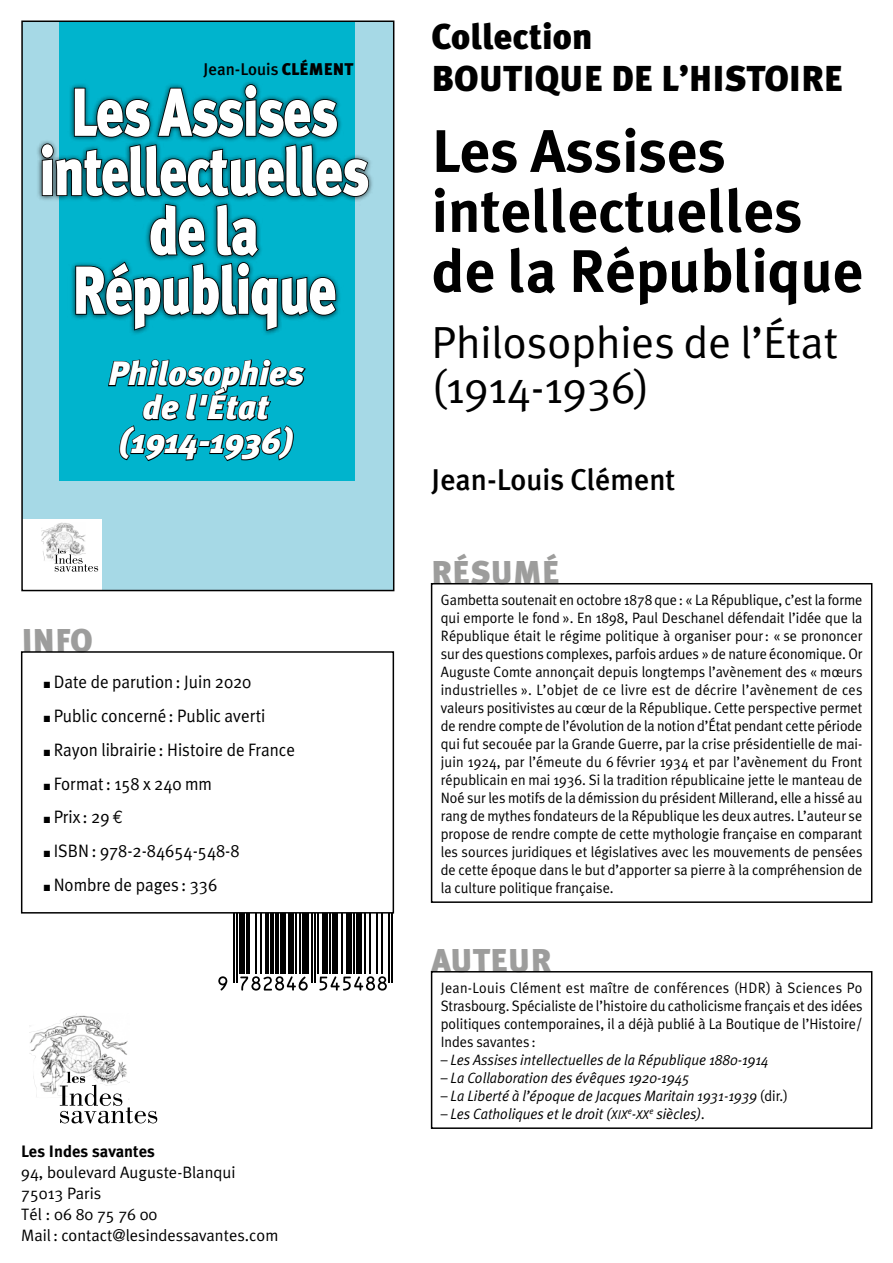
<style>
.page{position:relative;width:893px;height:1263px;background:#fff}
.page>*{position:absolute;margin:0;border:0;box-sizing:border-box;transform-origin:0 0}
.t1{font:900 67.8px/59.2px "Meta Plus";letter-spacing:-.02em;color:#fff;text-align:center;scale:.8 1}
.t2{font:700 60px/60px "Meta Plus";color:#000}
.t3{font:45px/45px "Meta Plus Normal";color:#000}
.t4{font:900 36px/42px "Meta Plus";color:#000}
.t5{font:italic 900 33.9px/33.9px "Meta Plus";color:#fff;text-align:center}
.t6{font:900 33px "Meta Plus";color:#9d9d9c}
.t7{font:500 30px "Meta Plus";color:#000}
.t8{font:18px "Meta Plus Normal";color:#000;scale:.95 1}
.t9{font:500 16.95px "Meta Plus";color:#000}
.t10{font:16.5px/21px "Meta Plus Normal";color:#000}
.t11{font:700 16.5px "Meta Plus";color:#000}
.t12{font:15px/18px "Meta Plus Normal";color:#000;text-align:justify;scale:.95 1}
.t13{font:italic 15px "Meta Plus Normal";color:#000;scale:.95 1}
.s1{font-weight:900}
.s2{font-family:"Euro Mono"}
.s3{font-style:normal}
.s4{font-family:"Meta Plus Normal Italic SC850";font-style:normal;font-size:12.75px}
</style>
<div class="page">
<img style="left:30px;top:1013px;width:98px;height:84px">
<svg style="left:60px;top:1072px;width:97px;height:51px"></svg>
<div style="left:22px;top:21px;width:371px;height:569px;background:#a6d9e6"></div>
<div style="left:59px;top:21px;width:296px;height:460px;background:#00b4cd"></div>
<div style="left:36px;top:79px;width:338px;height:257px;background:#000;opacity:.75"></div>
<svg style="left:40px;top:79px;width:330px;height:253px"></svg>
<svg style="left:108px;top:359px;width:198px;height:102px"></svg>
<div style="left:22px;top:519px;width:80px;height:71px;background:#fff"></div>
<img style="left:41px;top:523px;width:45px;height:38px">
<svg style="left:55px;top:548px;width:43px;height:24px"></svg>
<div style="left:21px;top:21px;width:373px;height:570px;border:2px solid #000"></div>
<svg style="left:218px;top:976px;width:9px;height:14px"></svg>
<hr style="left:233px;top:913px;width:2px;height:69px;background:#000">
<hr style="left:237px;top:913px;width:1px;height:69px;background:#000">
<div style="left:240px;top:913px;width:5px;height:61px;background:#000"></div>
<hr style="left:247px;top:913px;width:3px;height:61px;background:#000">
<hr style="left:255px;top:913px;width:2px;height:61px;background:#000">
<hr style="left:260px;top:913px;width:2px;height:61px;background:#000">
<hr style="left:265px;top:913px;width:4px;height:61px;background:#000">
<hr style="left:270px;top:913px;width:4px;height:61px;background:#000">
<hr style="left:275px;top:913px;width:4px;height:61px;background:#000">
<div style="left:280px;top:913px;width:5px;height:61px;background:#000"></div>
<div style="left:289px;top:913px;width:5px;height:61px;background:#000"></div>
<hr style="left:296px;top:913px;width:1px;height:61px;background:#000">
<svg style="left:240px;top:976px;width:68px;height:14px"></svg>
<hr style="left:299px;top:913px;width:2px;height:61px;background:#000">
<div style="left:302px;top:913px;width:7px;height:61px;background:#000"></div>
<hr style="left:311px;top:913px;width:1px;height:69px;background:#000">
<hr style="left:314px;top:913px;width:2px;height:69px;background:#000">
<hr style="left:317px;top:913px;width:2px;height:61px;background:#000">
<div style="left:322px;top:913px;width:6px;height:61px;background:#000"></div>
<hr style="left:329px;top:913px;width:2px;height:61px;background:#000">
<div style="left:333px;top:913px;width:5px;height:61px;background:#000"></div>
<hr style="left:341px;top:913px;width:2px;height:61px;background:#000">
<div style="left:346px;top:913px;width:5px;height:61px;background:#000"></div>
<hr style="left:353px;top:913px;width:1px;height:61px;background:#000">
<div style="left:356px;top:913px;width:5px;height:61px;background:#000"></div>
<hr style="left:365px;top:913px;width:1px;height:61px;background:#000">
<hr style="left:370px;top:913px;width:1px;height:61px;background:#000">
<svg style="left:319px;top:976px;width:68px;height:14px"></svg>
<hr style="left:376px;top:913px;width:2px;height:61px;background:#000">
<hr style="left:381px;top:913px;width:2px;height:61px;background:#000">
<hr style="left:388px;top:913px;width:2px;height:69px;background:#000">
<hr style="left:392px;top:913px;width:1px;height:69px;background:#000">
<div style="left:431px;top:971px;width:441px;height:158px;border:2px solid #000"></div>
<div style="left:21px;top:651px;width:373px;height:262px;border:2px solid #000"></div>
<div style="left:431px;top:583px;width:441px;height:320px;border:2px solid #000"></div>
<p class="t9" style="left:204px;top:59px;width:151px">Jean-Louis <span class="s1">CLÉMENT</span></p>
<h1 class="t1" style="left:39px;top:83px;width:414px">Les Assises intellectuelles de la<br>République</h1>
<h3 class="t5" style="left:108px;top:357px;width:197px">Philosophies de l'État (1914-1936)</h3>
<h3 class="t6" style="left:22px;top:621px;width:73px">INFO</h3>
<p class="t8" style="left:44px;top:672px;width:220px">■ Date de parution: Juin 2020</p>
<p class="t8" style="left:44px;top:705px;width:235px">■ Public concerné: Public averti</p>
<p class="t8" style="left:44px;top:739px;width:266px">■ Rayon librairie: Histoire de France</p>
<p class="t8" style="left:44px;top:773px;width:179px">■ Format: 158 x 240 mm</p>
<p class="t8" style="left:44px;top:807px;width:85px">■ Prix : 29 <span class="s2">e</span></p>
<p class="t8" style="left:44px;top:840px;width:208px">■ ISBN: 978-2-84654-548-8</p>
<p class="t8" style="left:44px;top:874px;width:184px">■ Nombre de pages : 336</p>
<p class="t11" style="left:21px;top:1141px;width:135px">Les Indes savantes</p>
<p class="t10" style="left:21px;top:1161px;width:259px">94, boulevard Auguste-Blanqui<br>75013 Paris<br>Tél : 06 80 75 76 00<br>Mail: contact@lesindessavantes.com</p>
<h3 class="t4" style="left:432px;top:15px;width:413px">Collection<br>BOUTIQUE DE L’HISTOIRE</h3>
<h2 class="t2" style="left:432px;top:121px;width:433px">Les Assises intellectuelles de la République</h2>
<h3 class="t3" style="left:432px;top:320px;width:408px">Philosophies de l’État (1914-1936)</h3>
<h3 class="t7" style="left:432px;top:463px;width:245px">Jean-Louis Clément</h3>
<h3 class="t6" style="left:432px;top:553px;width:131px">RÉSUMÉ</h3>
<p class="t12" style="left:441px;top:590px;width:445px">Gambetta soutenait en octobre 1878 que: « La République, c’est la forme qui emporte le fond ». En 1898, Paul Deschanel défendait l’idée que la République était le régime politique à organiser pour: « se prononcer sur des questions complexes, parfois ardues » de nature économique. Or Auguste Comte annonçait depuis longtemps l’avènement des « mœurs industrielles ». L’objet de ce livre est de décrire l’avènement de ces valeurs positivistes au cœur de la République. Cette perspective permet de rendre compte de l’évolution de la notion d’État pendant cette période qui fut secouée par la Grande Guerre, par la crise présidentielle de mai&shy;juin 1924, par l’émeute du 6 février 1934 et par l’avènement du Front républicain en mai 1936. Si la tradition républicaine jette le manteau de Noé sur les motifs de la démission du président Millerand, elle a hissé au rang de mythes fondateurs de la République les deux autres. L’auteur se propose de rendre compte de cette mythologie française en comparant les sources juridiques et législatives avec les mouvements de pensées de cette époque dans le but d’apporter sa pierre à la compréhension de la culture politique française.</p>
<h3 class="t6" style="left:432px;top:941px;width:122px">AUTEUR</h3>
<p class="t12" style="left:441px;top:978px;width:445px">Jean-Louis Clément est maître de conférences (HDR) à Sciences Po Strasbourg. Spécialiste de l’histoire du catholicisme français et des idées politiques contemporaines, il a déjà publié à La Boutique de l’Histoire/ Indes savantes :</p>
<p class="t13" style="left:441px;top:1051px;width:347px"><span class="s3">–</span> Les Assises intellectuelles de la République 1880-1914</p>
<p class="t13" style="left:441px;top:1069px;width:264px"><span class="s3">–</span> La Collaboration des évêques 1920-1945</p>
<p class="t13" style="left:441px;top:1087px;width:367px"><span class="s3">–</span> La Liberté à l’époque de Jacques Maritain 1931-1939 <span class="s3">(dir.)</span></p>
<p class="t13" style="left:441px;top:1105px;width:280px"><span class="s3">–</span> Les Catholiques et le droit (<span class="s4">XIX</span><sup>e</sup>-<span class="s4">XX</span><sup>e</sup> siècles).</p>
</div>
